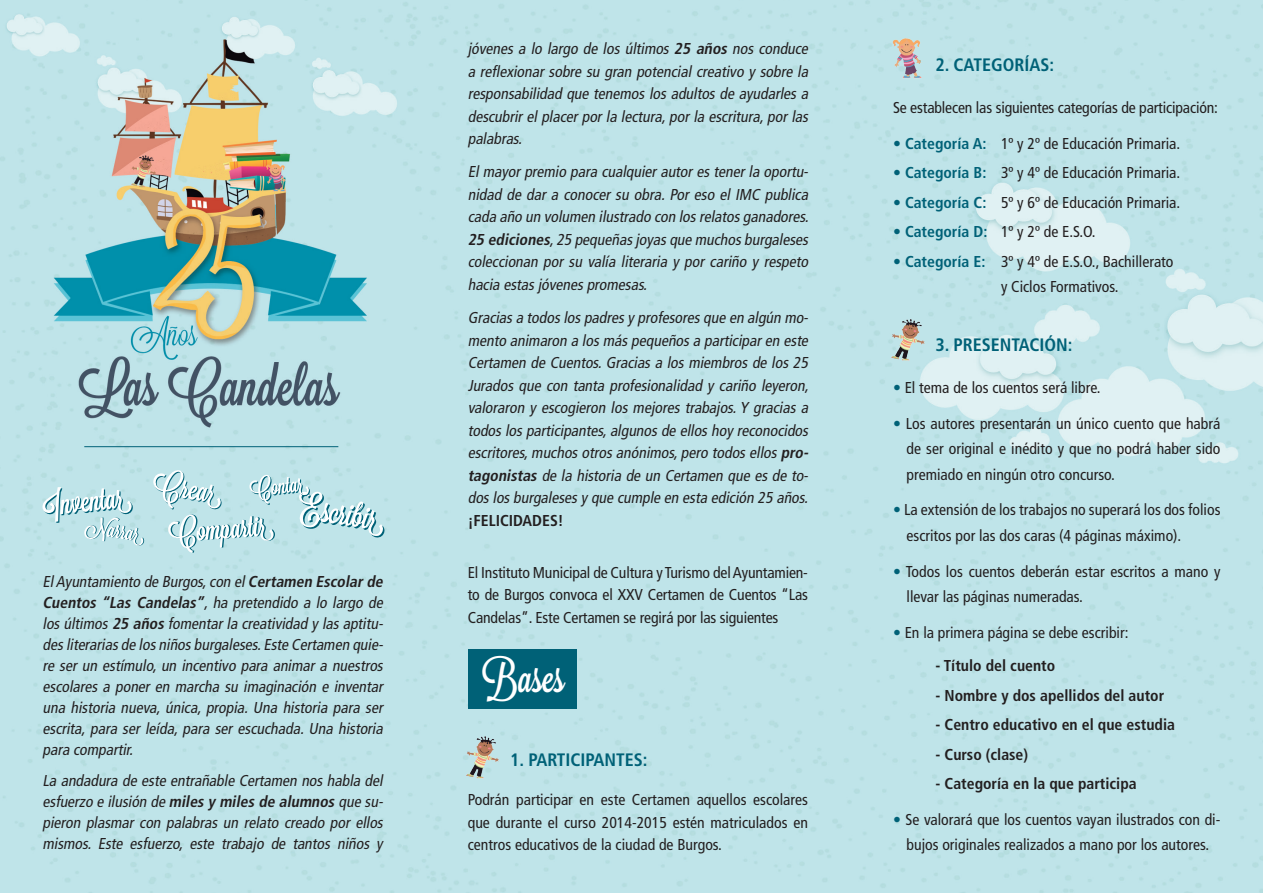
<style>
.page{position:relative;width:1263px;height:893px;background:#fff}
.page>*{position:absolute;margin:0;border:0;box-sizing:border-box;transform-origin:0 0}
.t1{font:40.5px "Lavanderia Sturdy";color:#fff}
.t2{font:700 condensed 18px "Frutiger";color:#006177}
.t3{font:italic condensed 15.75px/22.5px "Frutiger";color:#231f20;text-align:justify}
.t4{font:condensed 15.75px/25.2px "Frutiger";color:#231f20;text-align:justify}
.t5{font:700 condensed 15.75px "Frutiger";color:#231f20}
.s1{font-weight:700}
.s2{font-weight:700;font-style:normal}
.s3{font-weight:700;color:#006177}
.s4{color:#006177}
</style>
<div class="page">
<img style="left:0;top:0;width:1263px;height:893px">
<img style="left:458px;top:730px;width:47px;height:53px">
<img style="left:883px;top:30px;width:47px;height:54px">
<img style="left:883px;top:312px;width:47px;height:54px">
<div style="left:468px;top:649px;width:108px;height:60px;background:#006177"></div>
<svg style="left:42px;top:487px;width:102px;height:59px;background:#b9dce2"></svg>
<svg style="left:153px;top:469px;width:232px;height:84px;background:#b9dde3"></svg>
<hr style="left:84px;top:446px;width:254px;height:1px;background:#006177">
<p class="t3" style="left:43px;top:571px;width:345px;line-height:21px">ElAyuntamiento de Burgos,con el<span class="s1">Certamen Escolarde Cuentos “Las Candelas”</span>, ha pretendido a lo largo de losúltimos <span class="s1">25 años</span> fomentarla creatividad y lasaptitu&shy;desliterariasde losniñosburgaleses.Este Certamen quie&shy;re ser un estímulo, un incentivo para animar a nuestros escolares a poner en marcha su imaginación e inventar una historia nueva, única, propia. Una historia para ser escrita, para ser leída, para ser escuchada. Una historia para compartir.</p>
<p class="t3" style="left:43px;top:770px;width:345px;line-height:21px">La andadura de este entrañable Certamen nos habla del esfuerzo e ilusión de <span class="s1">miles y miles de alumnos</span> que su&shy;pieron plasmar con palabras un relato creado por ellos mismos. Este esfuerzo, este trabajo de tantos niños y</p>
<p class="t3" style="left:468px;top:38px;width:345px">jóvenes a lo largo de los últimos <span class="s1">25 años</span> nos conduce a reflexionar sobre su gran potencial creativo y sobre la responsabilidad que tenemos los adultos de ayudarles a descubrir el placer por la lectura,por la escritura,por las palabras.</p>
<p class="t3" style="left:468px;top:161px;width:346px">El mayor premio para cualquier autor es tener la oportu&shy;nidad de dar a conocer su obra. Por eso el IMC publica cada año un volumen ilustrado con losrelatosganadores.<br><span class="s1">25 ediciones</span>,25 pequeñasjoyasque muchosburgaleses coleccionan por su valía literaria y por cariño y respeto hacia estasjóvenespromesas.</p>
<p class="t3" style="left:468px;top:306px;width:346px">Graciasa todoslospadresy profesoresque en algún mo&shy;mento animaron a losmáspequeñosa participaren este Certamen de Cuentos.Gracias a los miembros de los 25<br>Jurados que con tanta profesionalidad y cariño leyeron, valoraron y escogieron los mejores trabajos.Y gracias a todoslosparticipantes,algunosde elloshoy reconocidos escritores,muchosotrosanónimos,pero todosellos<span class="s1">pro&shy;tagonistas</span> de la historia de un Certamen que es de to&shy;doslosburgalesesy que cumple en esta edición 25 años. <span class="s2">¡FELICIDADES!</span></p>
<p class="t4" style="left:468px;top:561px;width:342px;line-height:22.5px">El Instituto Municipal de Cultura y Turismo del Ayuntamien&shy;to de Burgos convoca el XXV Certamen de Cuentos “Las Candelas”. Este Certamen se regirá por las siguientes</p>
<p class="t1" style="left:482px;top:654px;width:84px">Bases</p>
<p class="t2" style="left:510px;top:749px;width:139px">1. PARTICIPANTES:</p>
<p class="t4" style="left:468px;top:789px;width:342px;line-height:22.5px">Podrán participar en este Certamen aquellos escolares que durante el curso 2014-2015 estén matriculados en centros educativos de la ciudad de Burgos.</p>
<p class="t2" style="left:935px;top:54px;width:120px">2. CATEGORÍAS:</p>
<p class="t4" style="left:893px;top:95px;width:326px">Se establecen las siguientes categorías de participación:</p>
<p class="t4" style="left:893px;top:131px;width:289px"><span class="s3">• Categoría A:</span> 1º y 2º de Educación Primaria.</p>
<p class="t4" style="left:893px;top:160px;width:289px"><span class="s3">• Categoría B:</span> 3º y 4º de Educación Primaria.</p>
<p class="t4" style="left:893px;top:190px;width:289px"><span class="s3">• Categoría C:</span> 5º y 6º de Educación Primaria.</p>
<p class="t4" style="left:893px;top:219px;width:204px"><span class="s3">• Categoría D:</span> 1º y 2º de E.S.O.</p>
<p class="t4" style="left:893px;top:249px;width:282px"><span class="s3">• Categoría E:</span> 3º y 4º de E.S.O., Bachillerato</p>
<p class="t4" style="left:1001px;top:274px;width:119px">y Ciclos Formativos.</p>
<p class="t2" style="left:935px;top:334px;width:138px">3. PRESENTACIÓN:</p>
<p class="t4" style="left:893px;top:375px;width:209px"><span class="s4">•</span> El tema de los cuentos será libre.</p>
<p class="t4" style="left:906px;top:411px;width:315px;text-indent:-14px"><span class="s4">•</span> Los autores presentarán un único cuento que habrá de ser original e inédito y que no podrá haber sido premiado en ningún otro concurso.</p>
<p class="t4" style="left:906px;top:497px;width:315px;text-indent:-14px"><span class="s4">•</span> La extensión de los trabajos no superará los dos folios escritos por las dos caras (4 páginas máximo).</p>
<p class="t4" style="left:906px;top:559px;width:315px;text-indent:-14px"><span class="s4">•</span> Todos los cuentos deberán estar escritos a mano y llevar las páginas numeradas.</p>
<p class="t4" style="left:893px;top:620px;width:237px"><span class="s4">•</span> En la primera página se debe escribir:</p>
<p class="t5" style="left:935px;top:656px;width:121px">- Título del cuento</p>
<p class="t5" style="left:935px;top:686px;width:230px">- Nombre y dos apellidos del autor</p>
<p class="t5" style="left:935px;top:715px;width:241px">- Centro educativo en el que estudia</p>
<p class="t5" style="left:935px;top:745px;width:94px">- Curso (clase)</p>
<p class="t5" style="left:935px;top:774px;width:203px">- Categoría en la que participa</p>
<p class="t4" style="left:893px;top:807px;width:329px;text-align:center"><span class="s4">•</span> Se valorará que los cuentos vayan ilustrados con di&shy;bujos originales realizados a mano por los autores.</p>
</div>
